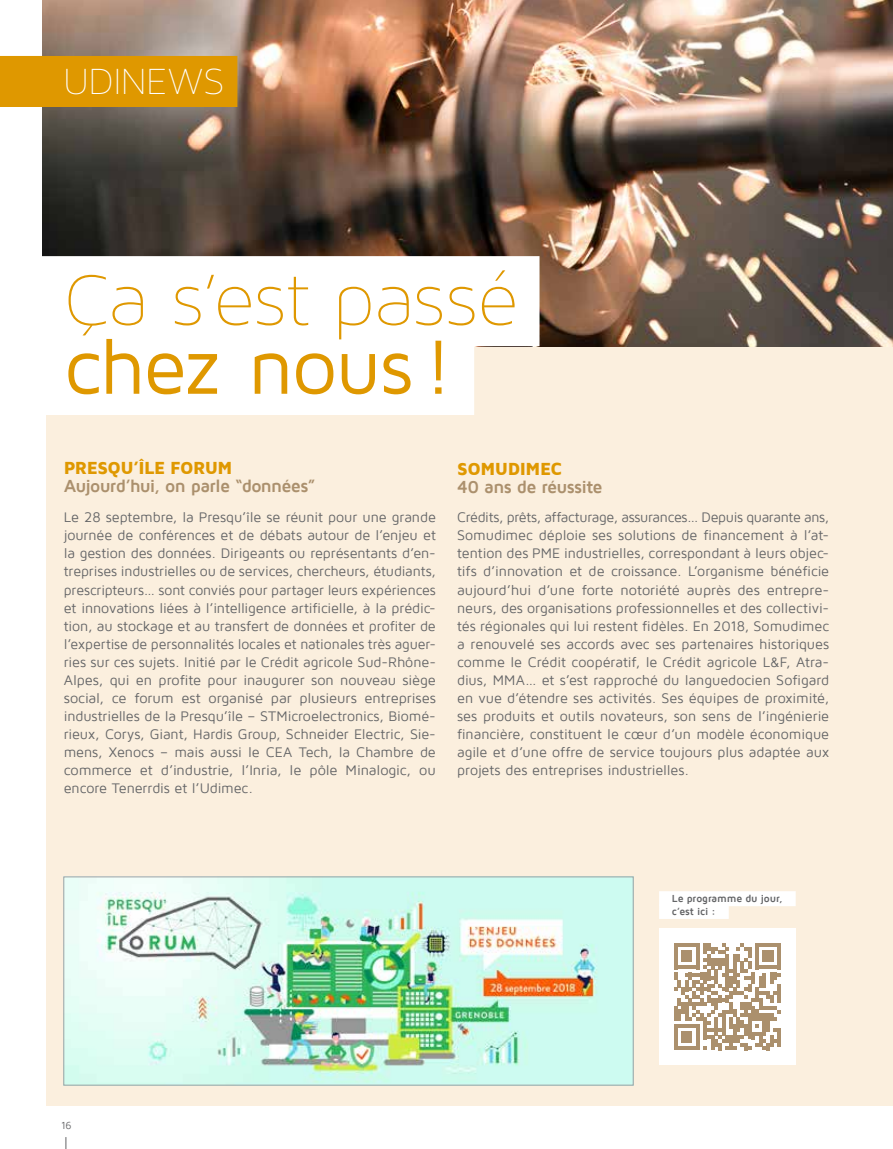
<style>
.page{position:relative;width:893px;height:1149px;background:#fff}
.page>*{position:absolute;margin:0;border:0;box-sizing:border-box;transform-origin:0 0}
.t1{font:79.5px "Maven Pro Light 200";letter-spacing:-.015em;color:#df9800}
.t2{font:79.5px "Maven Pro";letter-spacing:-.03em;color:#df9800}
.t3{font:40.5px "Maven Pro Light 200";letter-spacing:.015em;color:#fff}
.t4{font:700 18px "Maven Pro";letter-spacing:-.04em;color:#ab906d}
.t5{font:900 18px "Maven Pro";letter-spacing:-.03em;color:#df9800}
.t6{font:14.25px/18px "Maven Pro";letter-spacing:-.005em;color:#646567;text-align:justify}
.t7{font:700 10.5px/12.8px "Maven Pro";letter-spacing:-.005em;color:#646567}
.t8{font:10.5px "Maven Pro";color:#646567}
</style>
<div class="page">
<div style="left:47px;top:43px;width:846px;height:1063px;background:#fbefde"></div>
<img style="left:43px;top:0;width:850px;height:346px">
<div style="left:0;top:56px;width:237px;height:51px;background:#df9800"></div>
<div style="left:0;top:256px;width:539px;height:90px;background:#fff"></div>
<div style="left:0;top:325px;width:474px;height:90px;background:#fff"></div>
<img style="left:65px;top:878px;width:567px;height:205px">
<div style="left:63px;top:876px;width:571px;height:209px;border:1px solid #9c9e9f"></div>
<div style="left:659px;top:890px;width:137px;height:15px;background:#fff"></div>
<div style="left:659px;top:903px;width:70px;height:15px;background:#fff"></div>
<div style="left:659px;top:928px;width:137px;height:136px;background:#fff"></div>
<svg style="left:674px;top:943px;width:107px;height:106px"></svg>
<hr style="left:777px;top:1027px;width:4px;height:19px;background:#ab906d">
<svg style="left:872px;top:0;width:21px;height:1px"></svg>
<h2 class="t3" style="left:64px;top:60px;width:162px">UDINEWS</h2>
<h1 class="t1" style="left:64px;top:257px;width:456px">Ça s’est passé</h1>
<h1 class="t2" style="left:64px;top:325px;width:391px">chez nous !</h1>
<p class="t5" style="left:64px;top:458px;width:170px">PRESQU’ÎLE FORUM</p>
<p class="t4" style="left:64px;top:476px;width:253px">Aujourd’hui, on parle “données”</p>
<p class="t6" style="left:64px;top:508px;width:374px">Le 28 septembre, la Presqu’île se réunit pour une grande journée de conférences et de débats autour de l’enjeu et la gestion des données. Dirigeants ou représentants d’en&shy;treprises industrielles ou de services, chercheurs, étudiants, prescripteurs… sont conviés pour partager leurs expériences et innovations liées à l’intelligence artificielle, à la prédic&shy;tion, au stockage et au transfert de données et profiter de l’expertise de personnalités locales et nationales très aguer&shy;ries sur ces sujets. Initié par le Crédit agricole Sud-Rhône-Alpes, qui en profite pour inaugurer son nouveau siège social, ce forum est organisé par plusieurs entreprises industrielles de la Presqu’île – STMicroelectronics, Biomé&shy;rieux, Corys, Giant, Hardis Group, Schneider Electric, Sie&shy;mens, Xenocs – mais aussi le CEA Tech, la Chambre de commerce et d’industrie, l’Inria, le pôle Minalogic, ou encore Tenerrdis et l’Udimec.</p>
<p class="t5" style="left:457px;top:458px;width:106px">SOMUDIMEC</p>
<p class="t4" style="left:457px;top:477px;width:147px">40 ans de réussite</p>
<p class="t6" style="left:457px;top:508px;width:374px">Crédits, prêts, affacturage, assurances… Depuis quarante ans, Somudimec déploie ses solutions de financement à l’at&shy;tention des PME industrielles, correspondant à leurs objec&shy;tifs d’innovation et de croissance. L’organisme bénéficie aujourd’hui d’une forte notoriété auprès des entrepre&shy;neurs, des organisations professionnelles et des collectivi&shy;tés régionales qui lui restent fidèles. En 2018, Somudimec a renouvelé ses accords avec ses partenaires historiques comme le Crédit coopératif, le Crédit agricole L&amp;F, Atra&shy;dius, MMA… et s’est rapproché du languedocien Sofigard en vue d’étendre ses activités. Ses équipes de proximité, ses produits et outils novateurs, son sens de l’ingénierie financière, constituent le cœur d’un modèle économique agile et d’une offre de service toujours plus adaptée aux projets des entreprises industrielles.</p>
<p class="t7" style="left:672px;top:891px;width:112px">Le programme du jour, c’est ici :</p>
<p class="t8" style="left:61px;top:1119px;width:12px">16</p>
</div>
